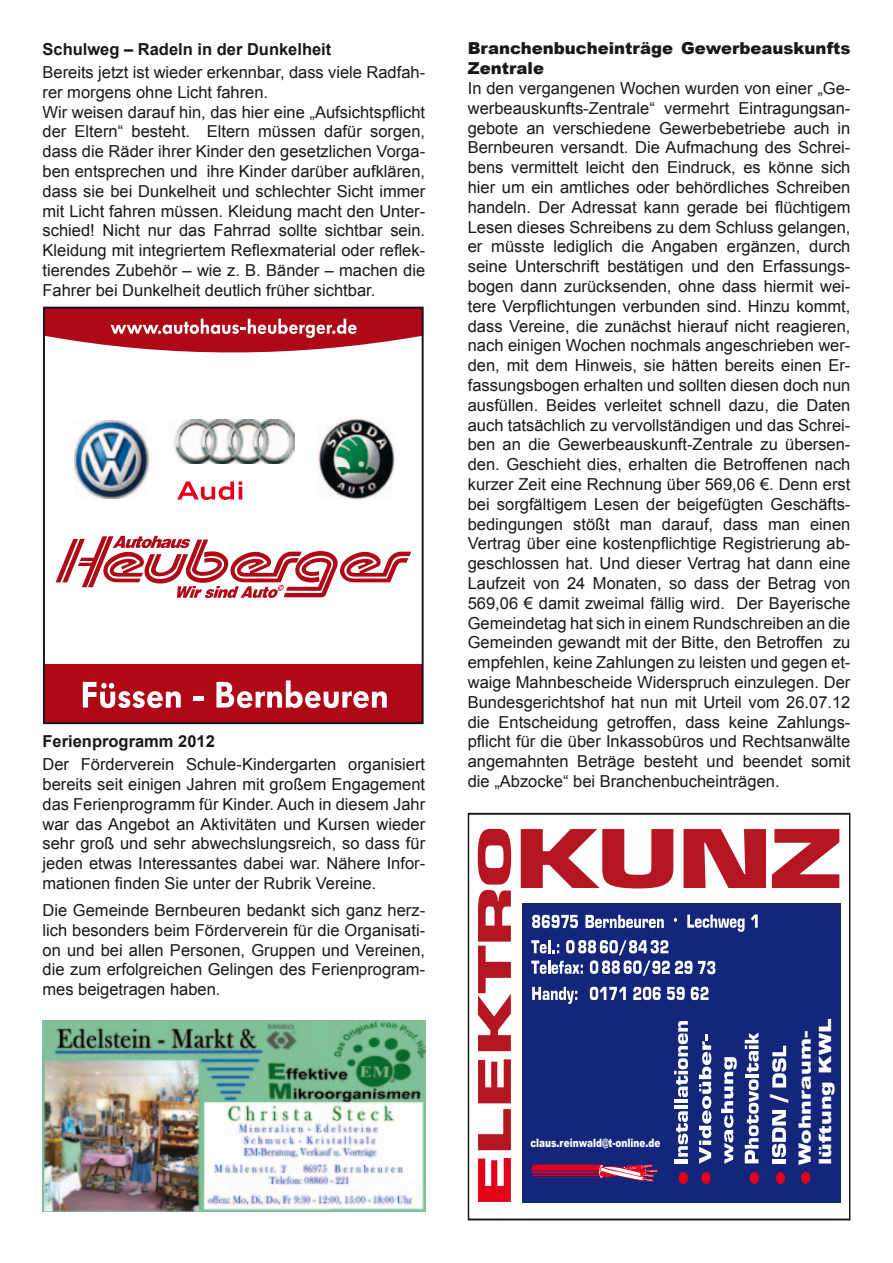
<style>
.page{position:relative;width:893px;height:1263px;background:#fff}
.page>*{position:absolute;margin:0;border:0;box-sizing:border-box;transform-origin:0 0}
.t1{font:900 24.75px "Arial";color:#fff;scale:1.3 1}
.t2{font:900 16.95px/20.2px "Arial";color:#fff;scale:1.3 1}
.t3{font:16.5px/19.8px "Arial";color:#1a171c;text-align:justify}
.t4{font:700 16.5px "Arial";color:#1a171c}
.t5{font:900 16.5px/19.8px "Arial";color:#1a171c}
.t6{font:900 11.7px "Arial";color:#fff;scale:.77 1}
</style>
<div class="page">
<img style="left:43px;top:1020px;width:382px;height:192px">
<div style="left:468px;top:813px;width:382px;height:407px;border:2px solid #1a171c"></div>
<div style="left:522px;top:903px;width:318px;height:299px;background:#14267b"></div>
<svg style="left:532px;top:1164px;width:126px;height:18px"></svg>
<svg style="left:532px;top:915px;width:46px;height:13px"></svg>
<svg style="left:585px;top:915px;width:79px;height:13px"></svg>
<svg style="left:687px;top:914px;width:57px;height:18px"></svg>
<svg style="left:751px;top:914px;width:7px;height:14px"></svg>
<svg style="left:532px;top:987px;width:45px;height:17px"></svg>
<svg style="left:590px;top:987px;width:36px;height:13px"></svg>
<svg style="left:633px;top:987px;width:28px;height:13px"></svg>
<svg style="left:667px;top:987px;width:18px;height:13px"></svg>
<svg style="left:691px;top:987px;width:17px;height:13px"></svg>
<hr style="left:674px;top:1159px;width:14px;height:4px;background:#fff">
<svg style="left:676px;top:1111px;width:12px;height:46px"></svg>
<hr style="left:674px;top:1105px;width:14px;height:4px;background:#fff">
<hr style="left:674px;top:1099px;width:14px;height:4px;background:#fff">
<svg style="left:674px;top:1021px;width:14px;height:76px"></svg>
<svg style="left:745px;top:1032px;width:14px;height:131px"></svg>
<hr style="left:772px;top:1159px;width:14px;height:4px;background:#fff">
<svg style="left:772px;top:1110px;width:14px;height:47px"></svg>
<svg style="left:772px;top:1046px;width:14px;height:41px"></svg>
<div style="left:679px;top:1172px;width:9px;height:12px;background:#e2001a;border-radius:50%"></div>
<div style="left:701px;top:1172px;width:10px;height:12px;background:#e2001a;border-radius:50%"></div>
<div style="left:750px;top:1172px;width:9px;height:12px;background:#e2001a;border-radius:50%"></div>
<div style="left:776px;top:1172px;width:9px;height:12px;background:#e2001a;border-radius:50%"></div>
<svg style="left:699px;top:1034px;width:12px;height:130px"></svg>
<svg style="left:721px;top:1057px;width:16px;height:107px"></svg>
<div style="left:801px;top:1172px;width:9px;height:12px;background:#e2001a;border-radius:50%"></div>
<svg style="left:531px;top:940px;width:161px;height:36px"></svg>
<svg style="left:698px;top:961px;width:17px;height:13px"></svg>
<svg style="left:521px;top:829px;width:152px;height:59px"></svg>
<svg style="left:684px;top:829px;width:82px;height:59px"></svg>
<svg style="left:772px;top:829px;width:67px;height:59px"></svg>
<svg style="left:478px;top:1158px;width:33px;height:44px"></svg>
<svg style="left:478px;top:1109px;width:33px;height:41px"></svg>
<svg style="left:478px;top:1059px;width:33px;height:44px"></svg>
<svg style="left:478px;top:890px;width:33px;height:161px"></svg>
<svg style="left:478px;top:829px;width:33px;height:55px"></svg>
<svg style="left:674px;top:918px;width:3px;height:4px"></svg>
<div style="left:44px;top:664px;width:379px;height:60px;background:#af0917"></div>
<svg style="left:56px;top:536px;width:355px;height:62px"></svg>
<img style="left:75px;top:420px;width:75px;height:79px">
<img style="left:318px;top:417px;width:77px;height:82px">
<img style="left:174px;top:420px;width:120px;height:44px">
<svg style="left:177px;top:481px;width:65px;height:19px"></svg>
<svg style="left:83px;top:682px;width:98px;height:26px"></svg>
<hr style="left:193px;top:696px;width:10px;height:4px;background:#fff">
<svg style="left:216px;top:680px;width:171px;height:28px"></svg>
<svg style="left:46px;top:310px;width:375px;height:43px"></svg>
<div style="left:43px;top:307px;width:381px;height:417px;border:2px solid #1a171c"></div>
<p class="t4" style="left:43px;top:38px;width:290px">Schulweg – Radeln in der Dunkelheit</p>
<p class="t3" style="left:43px;top:62px;width:384px;text-align:left">Bereits jetzt ist wieder erkennbar, dass viele Radfah&shy;rer morgens ohne Licht fahren.<br>Wir weisen darauf hin, das hier eine „Aufsichtspflicht der Eltern“ besteht. Eltern müssen dafür sorgen, dass die Räder ihrer Kinder den gesetzlichen Vorga&shy;ben entsprechen und ihre Kinder darüber aufklären, dass sie bei Dunkelheit und schlechter Sicht immer mit Licht fahren müssen. Kleidung macht den Unter&shy;schied! Nicht nur das Fahrrad sollte sichtbar sein.<br>Kleidung mit integriertem Reflexmaterial oder reflek&shy;tierendes Zubehör – wie z. B. Bänder – machen die Fahrer bei Dunkelheit deutlich früher sichtbar.</p>
<p class="t4" style="left:43px;top:730px;width:174px">Ferienprogramm 2012</p>
<p class="t3" style="left:43px;top:755px;width:384px">Der Förderverein Schule-Kindergarten organisiert bereits seit einigen Jahren mit großem Engagement das Ferienprogramm für Kinder. Auch in diesem Jahr war das Angebot an Aktivitäten und Kursen wieder sehr groß und sehr abwechslungsreich, so dass für jeden etwas Interessantes dabei war. Nähere Infor&shy;mationen finden Sie unter der Rubrik Vereine.</p>
<p class="t3" style="left:43px;top:900px;width:384px">Die Gemeinde Bernbeuren bedankt sich ganz herz&shy;lich besonders beim Förderverein für die Organisati&shy;on und bei allen Personen, Gruppen und Vereinen, die zum erfolgreichen Gelingen des Ferienprogram&shy;mes beigetragen haben.</p>
<p class="t5" style="left:468px;top:38px;width:384px">Branchenbucheinträge Gewerbeauskunfts<br>Zentrale</p>
<p class="t3" style="left:468px;top:78px;width:384px">In den vergangenen Wochen wurden von einer „Ge&shy;werbeauskunfts-Zentrale“ vermehrt Eintragungsan&shy;gebote an verschiedene Gewerbebetriebe auch in Bernbeuren versandt. Die Aufmachung des Schrei&shy;bens vermittelt leicht den Eindruck, es könne sich hier um ein amtliches oder behördliches Schreiben handeln. Der Adressat kann gerade bei flüchtigem Lesen dieses Schreibens zu dem Schluss gelangen, er müsste lediglich die Angaben ergänzen, durch seine Unterschrift bestätigen und den Erfassungs&shy;bogen dann zurücksenden, ohne dass hiermit wei&shy;tere Verpflichtungen verbunden sind. Hinzu kommt, dass Vereine, die zunächst hierauf nicht reagieren, nach einigen Wochen nochmals angeschrieben wer&shy;den, mit dem Hinweis, sie hätten bereits einen Er&shy;fassungsbogen erhalten und sollten diesen doch nun ausfüllen. Beides verleitet schnell dazu, die Daten auch tatsächlich zu vervollständigen und das Schrei&shy;ben an die Gewerbeauskunft-Zentrale zu übersen&shy;den. Geschieht dies, erhalten die Betroffenen nach kurzer Zeit eine Rechnung über 569,06 €. Denn erst bei sorgfältigem Lesen der beigefügten Geschäfts&shy;bedingungen stößt man darauf, dass man einen Vertrag über eine kostenpflichtige Registrierung ab&shy;geschlossen hat. Und dieser Vertrag hat dann eine Laufzeit von 24 Monaten, so dass der Betrag von 569,06 € damit zweimal fällig wird. Der Bayerische Gemeindetag hat sich in einem Rundschreiben an die Gemeinden gewandt mit der Bitte, den Betroffen zu empfehlen, keine Zahlungen zu leisten und gegen et&shy;waige Mahnbescheide Widerspruch einzulegen. Der Bundesgerichtshof hat nun mit Urteil vom 26.07.12 die Entscheidung getroffen, dass keine Zahlungs&shy;pflicht für die über Inkassobüros und Rechtsanwälte angemahnten Beträge besteht und beendet somit die „Abzocke“ bei Branchenbucheinträgen.</p>
<p class="t6" style="left:530px;top:1134px;width:170px">claus.reinwald@t-online.de</p>
<h1 class="t1" style="left:761px;top:1103px;width:8px;rotate:-90deg">/</h1>
<p class="t2" style="left:794px;top:1165px;width:114px;rotate:-90deg">Wohnraum&shy;lüftung KWL</p>
</div>
